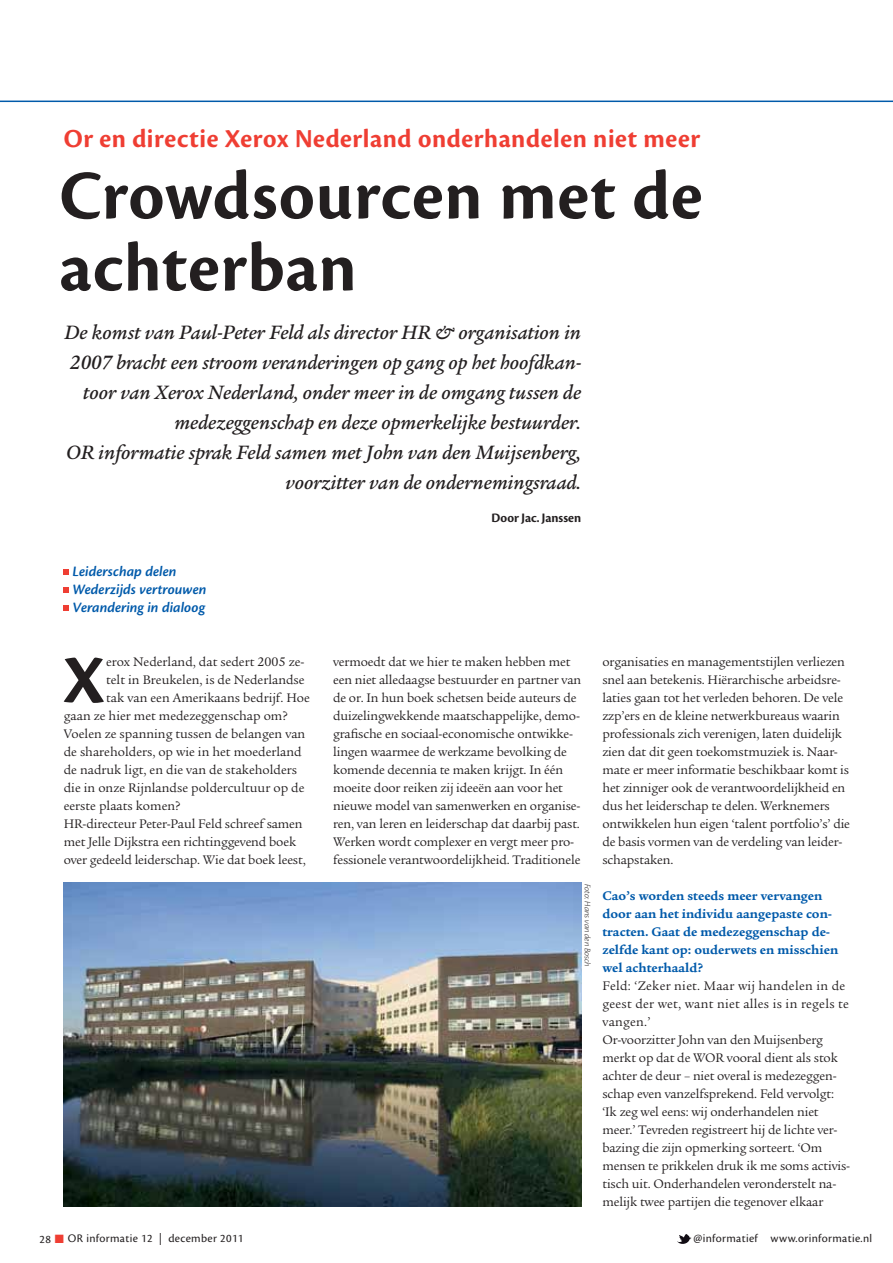
<style>
.page{position:relative;width:893px;height:1263px;background:#fff}
.page>*{position:absolute;margin:0;border:0;box-sizing:border-box;transform-origin:0 0}
.t1{font:72px/72px "Cronos Pro Bold Disp";letter-spacing:.015em;color:#231f20}
.t2{font:700 70.8px "Cronos Pro";color:#231f20}
.t3{font:27px "Cronos Pro Bold Disp";letter-spacing:.02em;color:#ef3e33}
.t4{font:italic 500 21px/30px "Legacy Serif Std";color:#231f20;text-align:right}
.t5{font:italic 600 15px/18px "Cronos Pro";color:#005aaa}
.t6{font:13.5px/18px "Legacy Serif Std";letter-spacing:-.01em;color:#231f20}
.t7{font:13.5px "Cronos Pro Bold Disp";color:#231f20}
.t8{font:12px "Cronos Pro";letter-spacing:.03em;color:#231f20}
.t9{font:italic 300 9px "Cronos Pro";letter-spacing:-.005em;color:#231f20}
.s1{font-weight:700;color:#005aaa}
</style>
<div class="page">
<svg style="left:677px;top:1234px;width:14px;height:10px"></svg>
<img style="left:64px;top:882px;width:517px;height:324px">
<hr style="left:0;top:101px;width:893px;height:1px;background:#005aaa">
<svg style="left:64px;top:569px;width:5px;height:5px"></svg>
<svg style="left:64px;top:587px;width:5px;height:5px"></svg>
<svg style="left:64px;top:605px;width:5px;height:5px"></svg>
<p class="t3" style="left:64px;top:127px;width:638px">Or en directie Xerox Nederland onderhandelen niet meer</p>
<p class="t1" style="left:60px;top:165px;width:644px">Crowdsourcen met de achterban</p>
<p class="t4" style="left:64px;top:319px;width:518px">De komst van Paul-Peter Feld als director HR &amp; organisation in 2007 bracht een stroom veranderingen op gang op het hoofdkan&shy;toor van Xerox Nederland, onder meer in de omgang tussen de medezeggenschap en deze opmerkelijke bestuurder.<br>OR informatie sprak Feld samen met John van den Muijsenberg, voorzitter van de ondernemingsraad.</p>
<p class="t7" style="left:491px;top:512px;width:91px">Door Jac. Janssen</p>
<p class="t5" style="left:73px;top:564px;width:135px">Leiderschap delen<br>Wederzijds vertrouwen<br>Verandering in dialoog</p>
<p class="t2" style="left:63px;top:652px;width:43px">X</p>
<p class="t6" style="left:106px;top:654px;width:200px">erox Nederland, dat sedert 2005 ze-</p>
<p class="t6" style="left:106px;top:672px;width:200px">telt in Breukelen, is de Nederlandse</p>
<p class="t6" style="left:106px;top:690px;width:205px">tak van een Amerikaans bedrijf. Hoe</p>
<p class="t6" style="left:64px;top:708px;width:225px">gaan ze hier met medezeggenschap om?</p>
<p class="t6" style="left:64px;top:726px;width:243px">Voelen ze spanning tussen de belangen van</p>
<p class="t6" style="left:64px;top:744px;width:239px">de shareholders, op wie in het moederland</p>
<p class="t6" style="left:64px;top:762px;width:235px">de nadruk ligt, en die van de stakeholders</p>
<p class="t6" style="left:64px;top:780px;width:242px">die in onze Rijnlandse poldercultuur op de</p>
<p class="t6" style="left:64px;top:798px;width:118px">eerste plaats komen?</p>
<p class="t6" style="left:64px;top:816px;width:240px">HR-directeur Peter-Paul Feld schreef samen</p>
<p class="t6" style="left:64px;top:834px;width:234px">met Jelle Dijkstra een richtinggevend boek</p>
<p class="t6" style="left:64px;top:852px;width:243px">over gedeeld leiderschap. Wie dat boek leest,</p>
<p class="t6" style="left:333px;top:654px;width:250px">vermoedt dat we hier te maken hebben met een niet alledaagse bestuurder en partner van de or. In hun boek schetsen beide auteurs de duizelingwekkende maatschappelijke, demo&shy;grafische en sociaal-economische ontwikke&shy;lingen waarmee de werkzame bevolking de komende decennia te maken krijgt. In één moeite door reiken zij ideeën aan voor het nieuwe model van samenwerken en organise&shy;ren, van leren en leiderschap dat daarbij past.<br>Werken wordt complexer en vergt meer pro&shy;fessionele verantwoordelijkheid. Traditionele</p>
<p class="t6" style="left:602px;top:654px;width:249px">organisaties en managementstijlen verliezen snel aan betekenis. Hiërarchische arbeidsre&shy;laties gaan tot het verleden behoren. De vele zzp’ers en de kleine netwerkbureaus waarin professionals zich verenigen, laten duidelijk zien dat dit geen toekomstmuziek is. Naar&shy;mate er meer informatie beschikbaar komt is het zinniger ook de verantwoordelijkheid en dus het leiderschap te delen. Werknemers ontwikkelen hun eigen ‘talent portfolio’s’ die de basis vormen van de verdeling van leider&shy;schapstaken.</p>
<p class="t6" style="left:602px;top:888px;width:249px"><span class="s1">Cao’s worden steeds meer vervangen door aan het individu aangepaste con&shy;tracten. Gaat de medezeggenschap de&shy;zelfde kant op: ouderwets en misschien wel achterhaald?<br></span>Feld: ‘Zeker niet. Maar wij handelen in de geest der wet, want niet alles is in regels te vangen.’<br>Or-voorzitter John van den Muijsenberg merkt op dat de WOR vooral dient als stok achter de deur – niet overal is medezeggen&shy;schap even vanzelfsprekend. Feld vervolgt: ‘Ik zeg wel eens: wij onderhandelen niet meer.’ Tevreden registreert hij de lichte ver&shy;bazing die zijn opmerking sorteert. ‘Om mensen te prikkelen druk ik me soms activis&shy;tisch uit. Onderhandelen veronderstelt na&shy;melijk twee partijen die tegenover elkaar</p>
<p class="t9" style="left:590px;top:884px;width:84px;rotate:90deg">Foto: Hans van den Bosch</p>
<p class="t8" style="left:40px;top:1234px;width:13px">28</p>
<p class="t8" style="left:68px;top:1231px;width:177px">OR informatie 12 | december 2011</p>
<p class="t8" style="left:693px;top:1233px;width:180px">@informatief www.orinformatie.nl</p>
</div>
